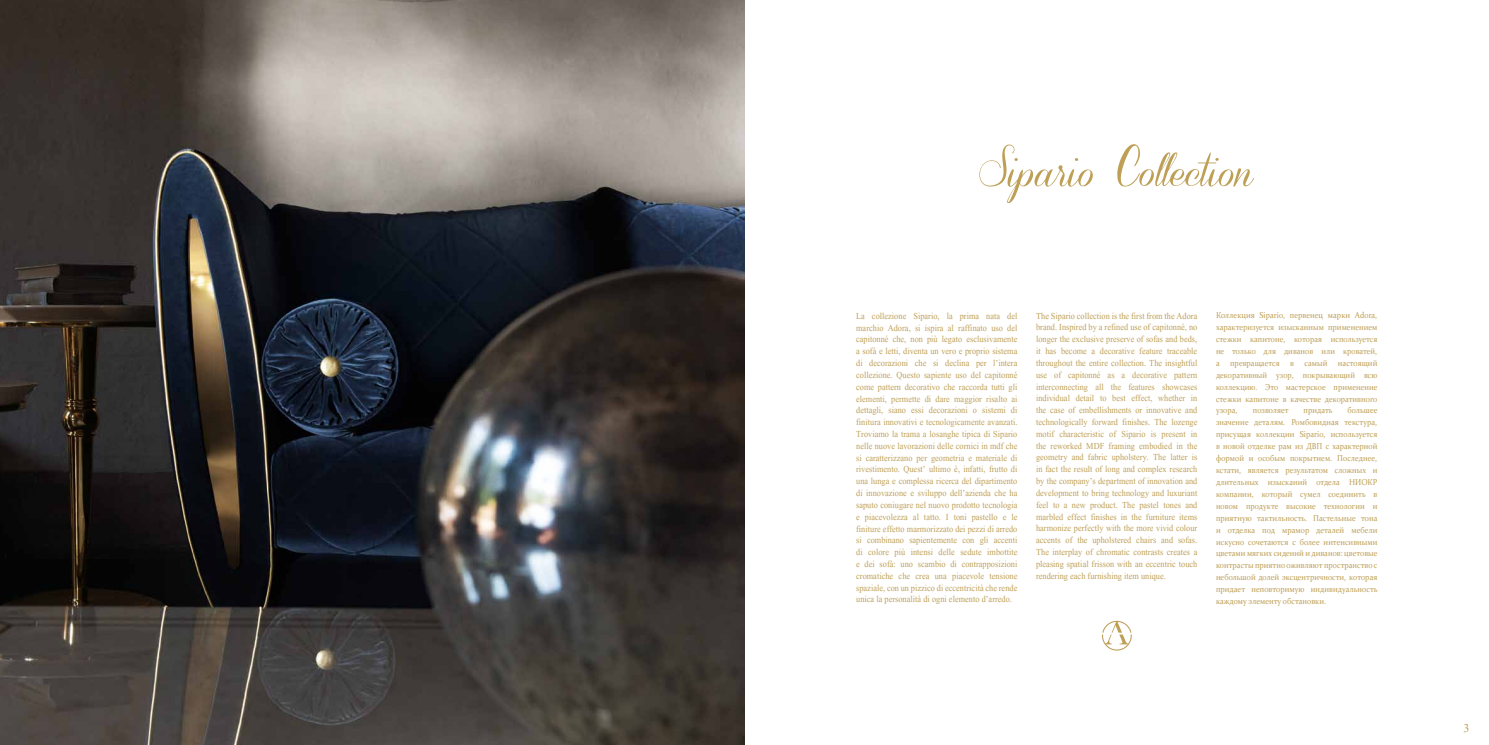
<style>
.page{position:relative;width:1489px;height:745px;background:#fff}
.page>*{position:absolute;margin:0;border:0;box-sizing:border-box;transform-origin:0 0}
.t1{font:14.88px "Aparajita";color:#be9f56}
.t2{font:11.38px/11.8px "Aparajita";letter-spacing:.005em;color:#be9f56;text-align:justify;scale:.9 1}
.t3{font:8.58px/11.9px "Constantia";letter-spacing:.005em;color:#be9f56;text-align:justify;scale:.9 1}
</style>
<div class="page">
<img style="left:0;top:0;width:744px;height:744px">
<svg style="left:1102px;top:620px;width:29px;height:30px"></svg>
<svg style="left:1117px;top:144px;width:136px;height:42px"></svg>
<svg style="left:979px;top:144px;width:113px;height:59px"></svg>
<p class="t2" style="left:856px;top:311px;width:181px">La collezione Sipario, la prima nata del marchio Adora, si ispira al raffinato uso del capitonné che, non più legato esclusivamente a sofà e letti, diventa un vero e proprio sistema di decorazioni che si declina per l’intera collezione. Questo sapiente uso del capitonné come pattern decorativo che raccorda tutti gli elementi, permette di dare maggior risalto ai dettagli, siano essi decorazioni o sistemi di finitura innovativi e tecnologicamente avanzati.<br>Troviamo la trama a losanghe tipica di Sipario nelle nuove lavorazioni delle cornici in mdf che si caratterizzano per geometria e materiale di rivestimento. Quest’ ultimo è, infatti, frutto di una lunga e complessa ricerca del dipartimento di innovazione e sviluppo dell’azienda che ha saputo coniugare nel nuovo prodotto tecnologia e piacevolezza al tatto. I toni pastello e le finiture effetto marmorizzato dei pezzi di arredo si combinano sapientemente con gli accenti di colore più intensi delle sedute imbottite e dei sofà: uno scambio di contrapposizioni cromatiche che crea una piacevole tensione spaziale, con un pizzico di eccentricità che rende unica la personalità di ogni elemento d’arredo.</p>
<p class="t2" style="left:1036px;top:310px;width:181px">The Sipario collection is the first from the Adora brand. Inspired by a refined use of capitonné, no longer the exclusive preserve of sofas and beds, it has become a decorative feature traceable throughout the entire collection. The insightful use of capitonné as a decorative pattern interconnecting all the features showcases individual detail to best effect, whether in the case of embellishments or innovative and technologically forward finishes. The lozenge motif characteristic of Sipario is present in the reworked MDF framing embodied in the geometry and fabric upholstery. The latter is in fact the result of long and complex research by the company’s department of innovation and development to bring technology and luxuriant feel to a new product. The pastel tones and marbled effect finishes in the furniture items harmonize perfectly with the more vivid colour accents of the upholstered chairs and sofas.<br>The interplay of chromatic contrasts creates a pleasing spatial frisson with an eccentric touch rendering each furnishing item unique.</p>
<p class="t3" style="left:1215px;top:308px;width:181px">Коллекция Sipario, первенец марки Adora, характеризуется изысканным применением стежки капитоне, которая используется не только для диванов или кроватей, а превращается в самый настоящий декоративный узор, покрывающий всю коллекцию. Это мастерское применение стежки капитоне в качестве декоративного узора,</p>
<p class="t3" style="left:1215px;top:404px;width:181px;text-indent:132px">большее значение деталям. Ромбовидная текстура, присущая коллекции Sipario, используется в новой отделке рам из ДВП с характерной формой и особым покрытием. Последнее, кстати, является результатом сложных и длительных изысканий отдела НИОКР компании, который сумел соединить в новом продукте высокие технологии и приятную тактильность. Пастельные тона и отделка под мрамор деталей мебели искусно сочетаются с более интенсивными цветами мягких сидений и диванов: цветовые контрасты приятно оживляют пространство с небольшой долей эксцентричности, которая придает неповторимую индивидуальность каждому элементу обстановки.</p>
<p class="t3" style="left:1252px;top:404px;width:41px">позволяет</p>
<p class="t3" style="left:1303px;top:404px;width:34px">придать</p>
<h1 class="t1" style="left:1463px;top:720px;width:7px">3</h1>
</div>
